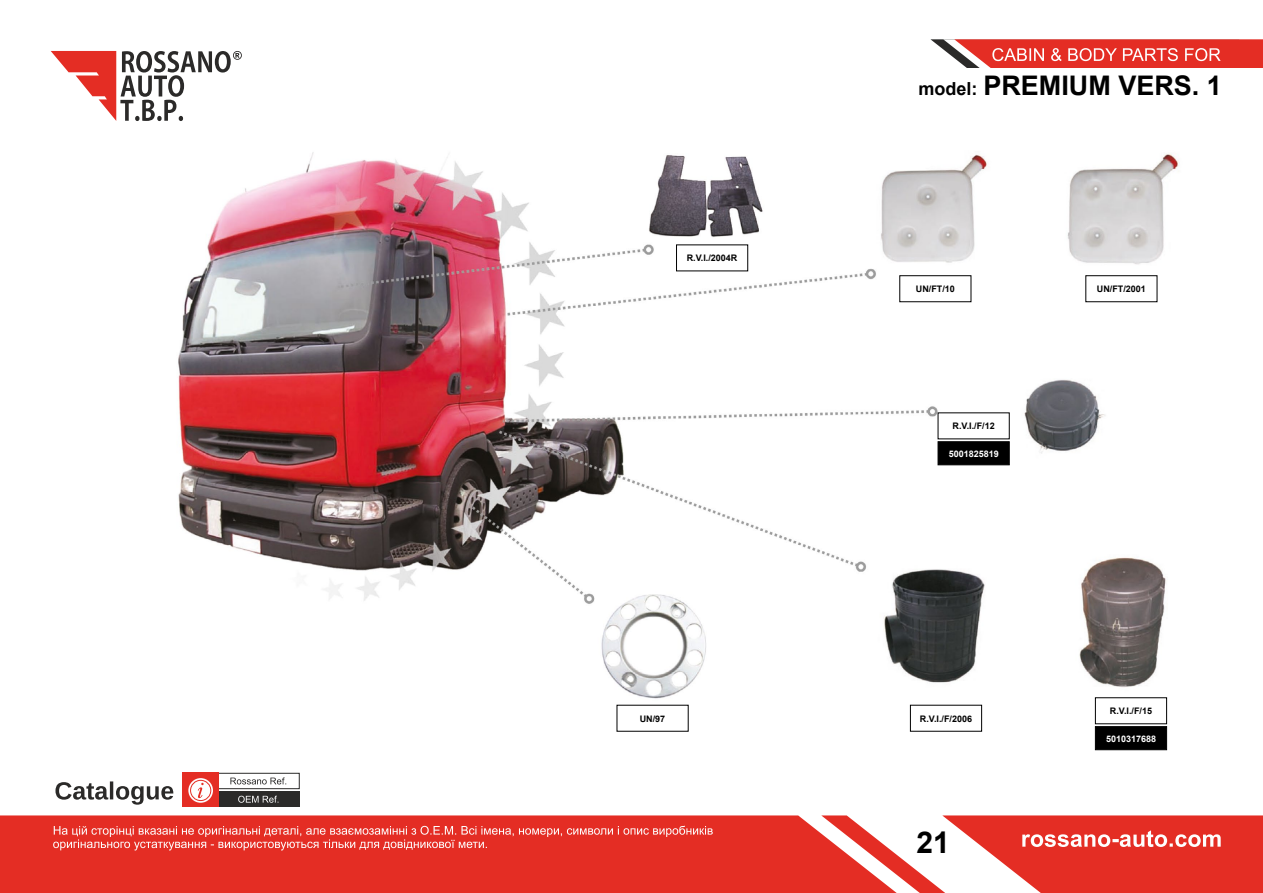
<style>
.page{position:relative;width:1263px;height:893px;background:#fff}
.page>*{position:absolute;margin:0;border:0;box-sizing:border-box;transform-origin:0 0}
.t1{font:700 30px "Arial";color:#000}
.t2{font:700 27px "Arial";color:#000}
.t3{font:700 9px "Arial";color:#000}
.t4{font:700 9px "Arial";color:#fff}
.s1{font-size:18px}
</style>
<div class="page">
<svg style="left:0;top:815px;width:1263px;height:78px;background:#e7463e"></svg>
<svg style="left:51px;top:51px;width:191px;height:70px"></svg>
<svg style="left:55px;top:781px;width:118px;height:24px"></svg>
<svg style="left:930px;top:39px;width:333px;height:29px;background:#e1544d"></svg>
<svg style="left:1022px;top:830px;width:199px;height:17px"></svg>
<svg style="left:53px;top:826px;width:660px;height:24px;background:#e84e46"></svg>
<svg style="left:230px;top:777px;width:56px;height:7px"></svg>
<div style="left:217px;top:773px;width:83px;height:16px;border:1px solid #2b2a29"></div>
<div style="left:217px;top:791px;width:83px;height:16px;background:#2b2a29"></div>
<svg style="left:238px;top:796px;width:40px;height:7px"></svg>
<div style="left:182px;top:773px;width:36px;height:34px;background:#e42d24"></div>
<svg style="left:188px;top:778px;width:25px;height:25px"></svg>
<div style="left:191px;top:780px;width:20px;height:20px;background:#fefefe;border-radius:50%"></div>
<div style="left:190px;top:780px;width:21px;height:21px;border:1px solid #e42d24;border-radius:50%"></div>
<svg style="left:198px;top:783px;width:6px;height:15px"></svg>
<img style="left:178px;top:152px;width:1001px;height:565px">
<div style="left:676px;top:244px;width:72px;height:27px;background:#fff"></div>
<div style="left:617px;top:705px;width:71px;height:27px;background:#fff"></div>
<div style="left:910px;top:705px;width:72px;height:27px;background:#fff"></div>
<div style="left:899px;top:275px;width:72px;height:27px;background:#fff;border:1px solid #000"></div>
<div style="left:1085px;top:275px;width:72px;height:27px;background:#fff;border:1px solid #000"></div>
<div style="left:938px;top:441px;width:72px;height:24px;background:#000;border:1px solid #000"></div>
<div style="left:938px;top:412px;width:72px;height:27px;background:#fff"></div>
<div style="left:1095px;top:726px;width:72px;height:24px;background:#000;border:1px solid #000"></div>
<div style="left:1095px;top:697px;width:72px;height:27px;background:#fff"></div>
<p class="t3" style="left:687px;top:252px;width:52px">R.V.I./2004R</p>
<h2 class="t2" style="left:918px;top:67px;width:305px"><span class="s1">model:</span> PREMIUM VERS. 1</h2>
<p class="t3" style="left:916px;top:283px;width:41px">UN/FT/10</p>
<p class="t3" style="left:1097px;top:283px;width:51px">UN/FT/2001</p>
<p class="t3" style="left:952px;top:420px;width:44px">R.V.I./F/12</p>
<p class="t4" style="left:949px;top:448px;width:52px">5001825819</p>
<p class="t3" style="left:640px;top:712px;width:27px">UN/97</p>
<p class="t3" style="left:920px;top:712px;width:54px">R.V.I./F/2006</p>
<h1 class="t1" style="left:916px;top:823px;width:35px">21</h1>
<p class="t3" style="left:1110px;top:705px;width:44px">R.V.I./F/15</p>
<p class="t4" style="left:1106px;top:733px;width:52px">5010317688</p>
</div>
